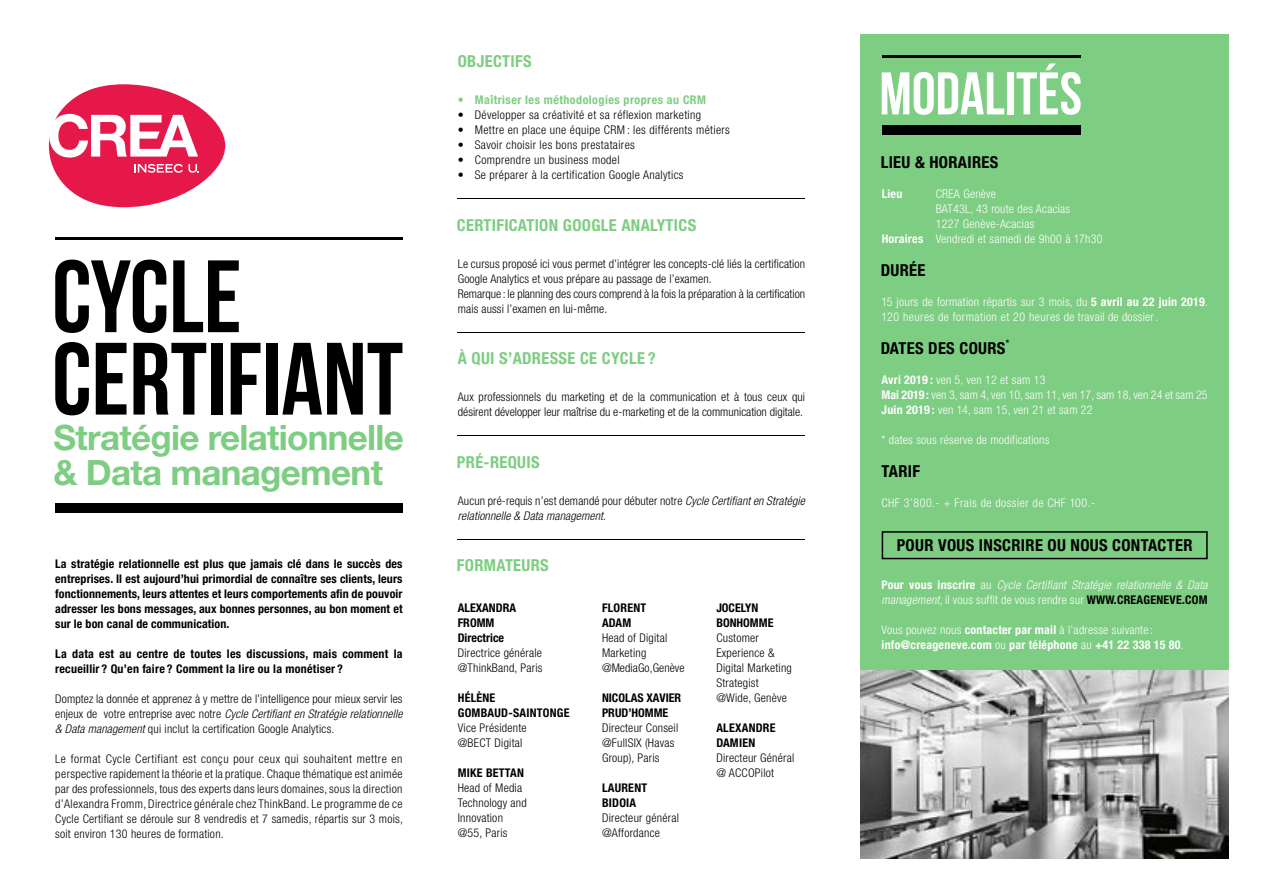
<style>
.page{position:relative;width:1263px;height:893px;background:#fff}
.page>*{position:absolute;margin:0;border:0;box-sizing:border-box;transform-origin:0 0}
.t1{font:700 102.45px/82.3px "Bebas Neue";color:#000}
.t2{font:700 60px "Bebas Neue";color:#fff}
.t3{font:700 34.95px/34.7px "Helvetica Neue LT Std";letter-spacing:-.02em;color:#7dcd82}
.t4{font:700 condensed 16.5px "Helvetica Neue LT Std";letter-spacing:.02em;color:#7dcd82}
.t5{font:700 condensed 16.5px "Helvetica Neue LT Std";letter-spacing:.02em;color:#000}
.t6{font:300 condensed 12px/15px "Helvetica Neue LT Std";letter-spacing:.02em;color:#000}
.t7{font:700 condensed 12px/15px "Helvetica Neue LT Std";letter-spacing:.02em;color:#000}
.t8{font:300 condensed 12px/15px "Helvetica Neue LT Std";letter-spacing:.02em;color:#fff}
.t9{font:300 condensed 12px/15px "Helvetica Neue LT Std";color:#000}
.t10{font:italic 300 condensed 12px/15px "Helvetica Neue LT Std";letter-spacing:.02em;color:#fff}
.t11{font:300 condensed 12px/15px "Helvetica Neue LT Std";color:#fff}
.t12{font:700 condensed 12px/15px "Helvetica Neue LT Std";letter-spacing:.02em;color:#fff}
.t13{font:italic 300 condensed 12px/15px "Helvetica Neue LT Std";letter-spacing:.01em;color:#000}
.t14{font:700 condensed 12px/15px "Helvetica Neue LT Std";color:#000}
.t15{font:700 condensed 12px "Helvetica Neue LT Std";letter-spacing:.04em;color:#7dcd82}
.t16{font:300 condensed 12px "Helvetica Neue LT Std";letter-spacing:.04em;color:#fff}
.t17{font:700 condensed 9px "Helvetica Neue LT Std";color:#000}
.s1{font-style:italic}
.s2{font-style:normal}
.s3{font-weight:700}
.s4{font-weight:700;font-style:normal}
.s5{font-weight:700;font-style:normal;color:#000}
.s6{font-weight:300}
</style>
<div class="page">
<div style="left:860px;top:34px;width:369px;height:825px;background:#7dcd82"></div>
<svg style="left:49px;top:84px;width:176px;height:123px"></svg>
<div style="left:882px;top:531px;width:326px;height:28px;border:2px solid #000"></div>
<img style="left:860px;top:670px;width:369px;height:189px">
<div style="left:55px;top:503px;width:347px;height:10px;background:#000"></div>
<hr style="left:55px;top:237px;width:347px;height:2px;background:#000">
<div style="left:882px;top:125px;width:199px;height:10px;background:#000"></div>
<hr style="left:882px;top:55px;width:199px;height:2px;background:#000">
<hr style="left:458px;top:332px;width:347px;height:1px;background:#000">
<hr style="left:458px;top:435px;width:347px;height:1px;background:#000">
<hr style="left:458px;top:539px;width:347px;height:1px;background:#000">
<hr style="left:458px;top:198px;width:347px;height:1px;background:#000">
<h1 class="t1" style="left:52px;top:254px;width:353px">CYCLE<br>CERTIFIANT</h1>
<h3 class="t3" style="left:54px;top:419px;width:352px">Stratégie relationnelle &amp; Data management</h3>
<p class="t7" style="left:55px;top:556px;width:349px;text-align:justify">La stratégie relationnelle est plus que jamais clé dans le succès des entreprises. Il est aujourd’hui primordial de connaître ses clients, leurs fonctionnements, leurs attentes et leurs comportements afin de pouvoir adresser les bons messages, aux bonnes personnes, au bon moment et sur le bon canal de communication.</p>
<p class="t7" style="left:55px;top:646px;width:349px">La data est au centre de toutes les discussions, mais comment la recueillir ? Qu’en faire ? Comment la lire ou la monétiser ?</p>
<p class="t6" style="left:55px;top:691px;width:349px;text-align:justify">Domptez la donnée et apprenez à y mettre de l’intelligence pour mieux servir les enjeux de votre entreprise avec notre <span class="s1">Cycle Certifiant en Stratégie relationnelle &amp; Data management</span> qui inclut la certification Google Analytics.</p>
<p class="t6" style="left:55px;top:751px;width:349px;text-align:justify">Le format Cycle Certifiant est conçu pour ceux qui souhaitent mettre en perspective rapidement la théorie et la pratique. Chaque thématique est animée par des professionnels, tous des experts dans leurs domaines, sous la direction d’Alexandra Fromm, Directrice générale chez ThinkBand. Le programme de ce Cycle Certifiant se déroule sur 8 vendredis et 7 samedis, répartis sur 3 mois, soit environ 130 heures de formation.</p>
<h3 class="t4" style="left:458px;top:51px;width:75px">OBJECTIFS</h3>
<p class="t15" style="left:458px;top:93px;width:250px">• Maîtriser les méthodologies propres au CRM</p>
<p class="t6" style="left:458px;top:107px;width:245px">• Développer sa créativité et sa réflexion marketing</p>
<p class="t6" style="left:458px;top:122px;width:274px">• Mettre en place une équipe CRM : les différents métiers</p>
<p class="t6" style="left:458px;top:137px;width:179px">• Savoir choisir les bons prestataires</p>
<p class="t6" style="left:458px;top:152px;width:163px">• Comprendre un business model</p>
<p class="t6" style="left:458px;top:167px;width:227px">• Se préparer à la certification Google Analytics</p>
<h3 class="t4" style="left:457px;top:215px;width:241px">CERTIFICATION GOOGLE ANALYTICS</h3>
<p class="t6" style="left:458px;top:256px;width:349px">Le cursus proposé ici vous permet d’intégrer les concepts-clé liés la certification Google Analytics et vous prépare au passage de l’examen.<br>Remarque : le planning des cours comprend à la fois la préparation à la certification mais aussi l’examen en lui-même.</p>
<h3 class="t4" style="left:458px;top:348px;width:199px">À QUI S’ADRESSE CE CYCLE ?</h3>
<p class="t9" style="left:458px;top:389px;width:349px">Aux professionnels du marketing et de la communication et à tous ceux qui désirent développer leur maîtrise du e-marketing et de la communication digitale.</p>
<h3 class="t4" style="left:457px;top:452px;width:84px">PRÉ-REQUIS</h3>
<p class="t13" style="left:458px;top:493px;width:349px"><span class="s2">Aucun pré-requis n’est demandé pour débuter notre</span> Cycle Certifiant en Stratégie relationnelle &amp; Data management<span class="s2">.</span></p>
<h3 class="t4" style="left:457px;top:555px;width:93px">FORMATEURS</h3>
<p class="t14" style="left:458px;top:600px;width:60px">ALEXANDRA<br>FROMM<br>Directrice</p>
<p class="t6" style="left:458px;top:645px;width:86px">Directrice générale @ThinkBand, Paris</p>
<p class="t7" style="left:458px;top:690px;width:113px">HÉLÈNE<br>GOMBAUD-SAINTONGE</p>
<p class="t6" style="left:458px;top:720px;width:70px">Vice Présidente @BECT Digital</p>
<p class="t7" style="left:458px;top:765px;width:68px">MIKE BETTAN</p>
<p class="t6" style="left:458px;top:780px;width:71px">Head of Media<br>Technology and<br>Innovation @55, Paris</p>
<p class="t7" style="left:602px;top:600px;width:46px">FLORENT<br>ADAM</p>
<p class="t6" style="left:602px;top:630px;width:84px">Head of Digital<br>Marketing @MediaGo,Genève</p>
<p class="t14" style="left:602px;top:690px;width:81px">NICOLAS XAVIER<br>PRUD’HOMME</p>
<p class="t6" style="left:602px;top:720px;width:78px">Directeur Conseil @FullSIX (Havas<br>Group), Paris</p>
<p class="t7" style="left:602px;top:780px;width:47px">LAURENT<br>BIDOIA</p>
<p class="t6" style="left:602px;top:810px;width:78px">Directeur général @Affordance</p>
<p class="t14" style="left:716px;top:600px;width:59px">JOCELYN<br>BONHOMME</p>
<p class="t6" style="left:716px;top:630px;width:77px">Customer<br>Experience &amp;<br>Digital Marketing<br>Strategist @Wide, Genève</p>
<p class="t7" style="left:716px;top:720px;width:61px">ALEXANDRE<br>DAMIEN</p>
<p class="t6" style="left:716px;top:750px;width:80px">Directeur Général @ ACCOPilot</p>
<h2 class="t2" style="left:879px;top:61px;width:204px">MODALITÉS</h2>
<h3 class="t5" style="left:881px;top:152px;width:119px">LIEU &amp; HORAIRES</h3>
<p class="t12" style="left:882px;top:186px;width:22px">Lieu</p>
<p class="t8" style="left:936px;top:186px;width:62px">CREA Genève</p>
<p class="t8" style="left:936px;top:201px;width:136px">BAT43L, 43 route des Acacias</p>
<p class="t8" style="left:936px;top:216px;width:100px">1227 Genève-Acacias</p>
<p class="t8" style="left:882px;top:231px;width:222px"><span class="s3">Horaires</span> Vendredi et samedi de 9h00 à 17h30</p>
<h3 class="t5" style="left:881px;top:260px;width:46px">DURÉE</h3>
<p class="t8" style="left:881px;top:294px;width:328px">15 jours de formation répartis sur 3 mois, du <span class="s3">5 avril au 22 juin 2019</span>.<br>120 heures de formation et 20 heures de travail de dossier.</p>
<p class="t17" style="left:1006px;top:338px;width:5px">*</p>
<h3 class="t5" style="left:881px;top:338px;width:126px">DATES DES COURS</h3>
<p class="t11" style="left:881px;top:372px;width:328px"><span class="s3">Avri 2019 :</span> ven 5, ven 12 et sam 13<br><span class="s3">Mai 2019 :</span> ven 3, sam 4, ven 10, sam 11, ven 17, sam 18, ven 24 et sam 25<br><span class="s3">Juin 2019 :</span> ven 14, sam 15, ven 21 et sam 22</p>
<p class="t8" style="left:881px;top:432px;width:169px">* dates sous réserve de modifications</p>
<h3 class="t5" style="left:881px;top:461px;width:40px">TARIF</h3>
<p class="t16" style="left:881px;top:495px;width:215px">CHF 3’800.- + Frais de dossier de CHF 100.-</p>
<h3 class="t5" style="left:897px;top:535px;width:297px">POUR VOUS INSCRIRE OU NOUS CONTACTER</h3>
<p class="t10" style="left:881px;top:578px;width:328px"><span class="s4">Pour vous inscrire</span> <span class="s2">au</span> Cycle Certifiant Stratégie relationnelle &amp; Data management<span class="s2">, il vous suffit de vous rendre sur</span> <span class="s5">WWW.CREAGENEVE.COM</span></p>
<p class="t12" style="left:881px;top:622px;width:304px"><span class="s6">Vous pouvez nous</span> contacter par mail <span class="s6">à l’adresse suivante: </span>info@creageneve.com <span class="s6">ou</span> par téléphone <span class="s6">au</span> +41 22 338 15 80<span class="s6">.</span></p>
</div>
